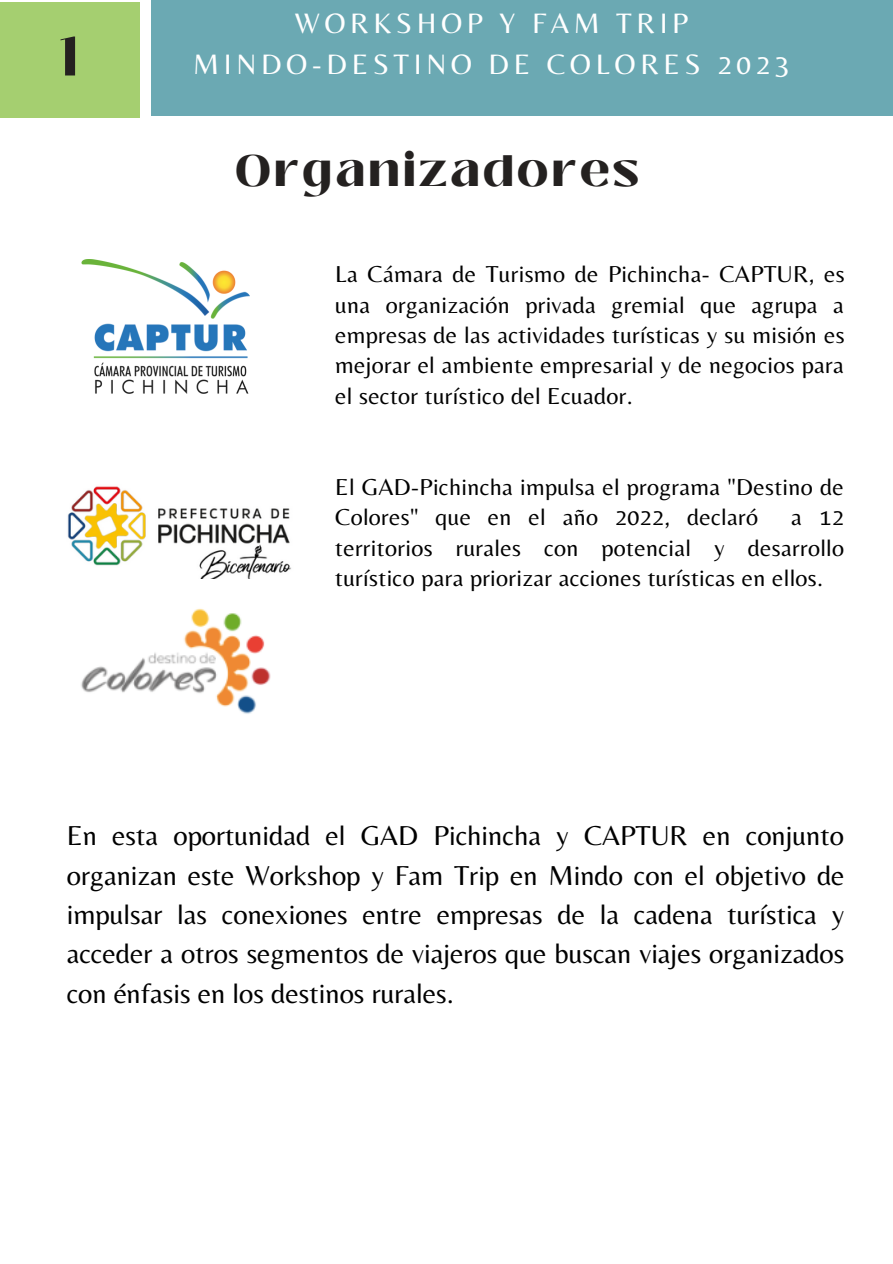
<style>
.page{position:relative;width:893px;height:1264px;background:#fff}
.page>*{position:absolute;margin:0;border:0;box-sizing:border-box;transform-origin:0 0}
.t1{font:800 55.5px "Black Mango";color:#242120}
.t2{font:900 43.8px "Black Mango";letter-spacing:.075em;color:#242120}
.t3{font:29.25px "Belleza";letter-spacing:.155em;color:#fff}
.t4{font:28.5px/39.3px "Belleza";color:#000;text-align:justify}
.t5{font:24px/30.3px "Belleza";letter-spacing:.015em;color:#000;text-align:justify}
</style>
<div class="page">
<div style="left:151px;top:0;width:741px;height:115px;background:#6ba9b3"></div>
<img style="left:81px;top:608px;width:190px;height:106px">
<img style="left:67px;top:486px;width:224px;height:93px">
<img style="left:82px;top:260px;width:167px;height:133px">
<div style="left:0;top:3px;width:139px;height:115px;background:#a5cf70"></div>
<p class="t1" style="left:59px;top:14px;width:19px">1</p>
<p class="t3" style="left:295px;top:6px;width:395px">WORKSHOP Y FAM TRIP</p>
<p class="t3" style="left:193px;top:47px;width:597px">MINDO-DESTINO DE COLORES 2023</p>
<p class="t2" style="left:235px;top:137px;width:405px">Organizadores</p>
<p class="t5" style="left:335px;top:259px;width:511px">La Cámara de Turismo de Pichincha- CAPTUR, es una organización privada gremial que agrupa a empresas de las actividades turísticas y su misión es mejorar el ambiente empresarial y de negocios para el sector turístico del Ecuador.</p>
<p class="t5" style="left:335px;top:471px;width:510px">El GAD-Pichincha impulsa el programa "Destino de<br>Colores" que en el año 2022, declaró</p>
<p class="t5" style="left:335px;top:501px;width:510px;text-indent:456px">a 12 territorios rurales con potencial y desarrollo turístico para priorizar acciones turísticas en ellos.</p>
<p class="t4" style="left:67px;top:815px;width:779px">En esta oportunidad el GAD Pichincha y CAPTUR en conjunto organizan este Workshop y Fam Trip en Mindo con el objetivo de impulsar las conexiones entre empresas de la cadena turística y acceder a otros segmentos de viajeros que buscan viajes organizados con énfasis en los destinos rurales.</p>
</div>
